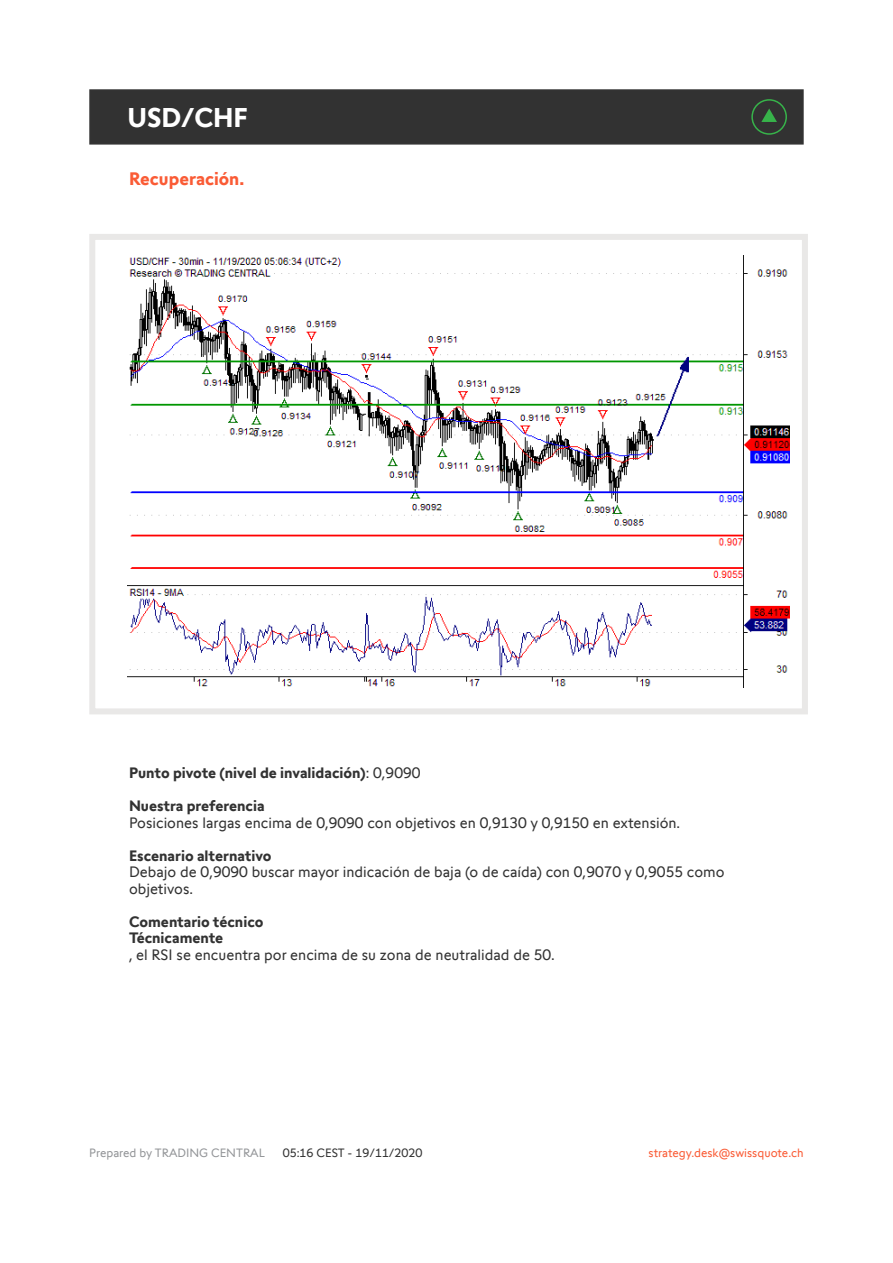
<style>
.page{position:relative;width:893px;height:1263px;background:#fff}
.page>*{position:absolute;margin:0;border:0;box-sizing:border-box;transform-origin:0 0}
.t1{font:700 27px "Swissquote CT";color:#fff}
.t2{font:700 18px "Swissquote CT";color:#fa5b35}
.t3{font:15px/16.5px "Swissquote CT";color:#323232}
.t4{font:700 15px/16.5px "Swissquote CT";color:#323232}
.t5{font:12px "Swissquote CT";color:#fa5b35}
.t6{font:12px "Swissquote CT";color:#939598}
.t7{font:12px "Swissquote CT";color:#323232}
.s1{font-weight:400}
</style>
<div class="page">
<div style="left:89px;top:234px;width:719px;height:480px;border:6px solid #e9e8e7"></div>
<div style="left:89px;top:89px;width:715px;height:56px;background:#323232;border:2px solid #323232"></div>
<img style="left:128px;top:255px;width:661px;height:432px">
<svg style="left:751px;top:99px;width:36px;height:36px"></svg>
<h1 class="t1" style="left:128px;top:101px;width:122px">USD/CHF</h1>
<p class="t2" style="left:129px;top:168px;width:117px">Recuperación.</p>
<p class="t4" style="left:129px;top:764px;width:293px">Punto pivote (nivel de invalidación)<span class="s1">: 0,9090</span></p>
<p class="t4" style="left:129px;top:797px;width:137px">Nuestra preferencia</p>
<p class="t3" style="left:129px;top:814px;width:553px">Posiciones largas encima de 0,9090 con objetivos en 0,9130 y 0,9150 en extensión.</p>
<p class="t4" style="left:129px;top:847px;width:144px">Escenario alternativo</p>
<p class="t3" style="left:129px;top:864px;width:597px">Debajo de 0,9090 buscar mayor indicación de baja (o de caída) con 0,9070 y 0,9055 como objetivos.</p>
<p class="t4" style="left:129px;top:913px;width:136px">Comentario técnico<br>Técnicamente</p>
<p class="t3" style="left:129px;top:946px;width:427px">, el RSI se encuentra por encima de su zona de neutralidad de 50.</p>
<p class="t6" style="left:89px;top:1145px;width:177px">Prepared by TRADING CENTRAL</p>
<p class="t7" style="left:283px;top:1145px;width:141px">05:16 CEST - 19/11/2020</p>
<p class="t5" style="left:649px;top:1145px;width:157px">strategy.desk@swissquote.ch</p>
</div>
